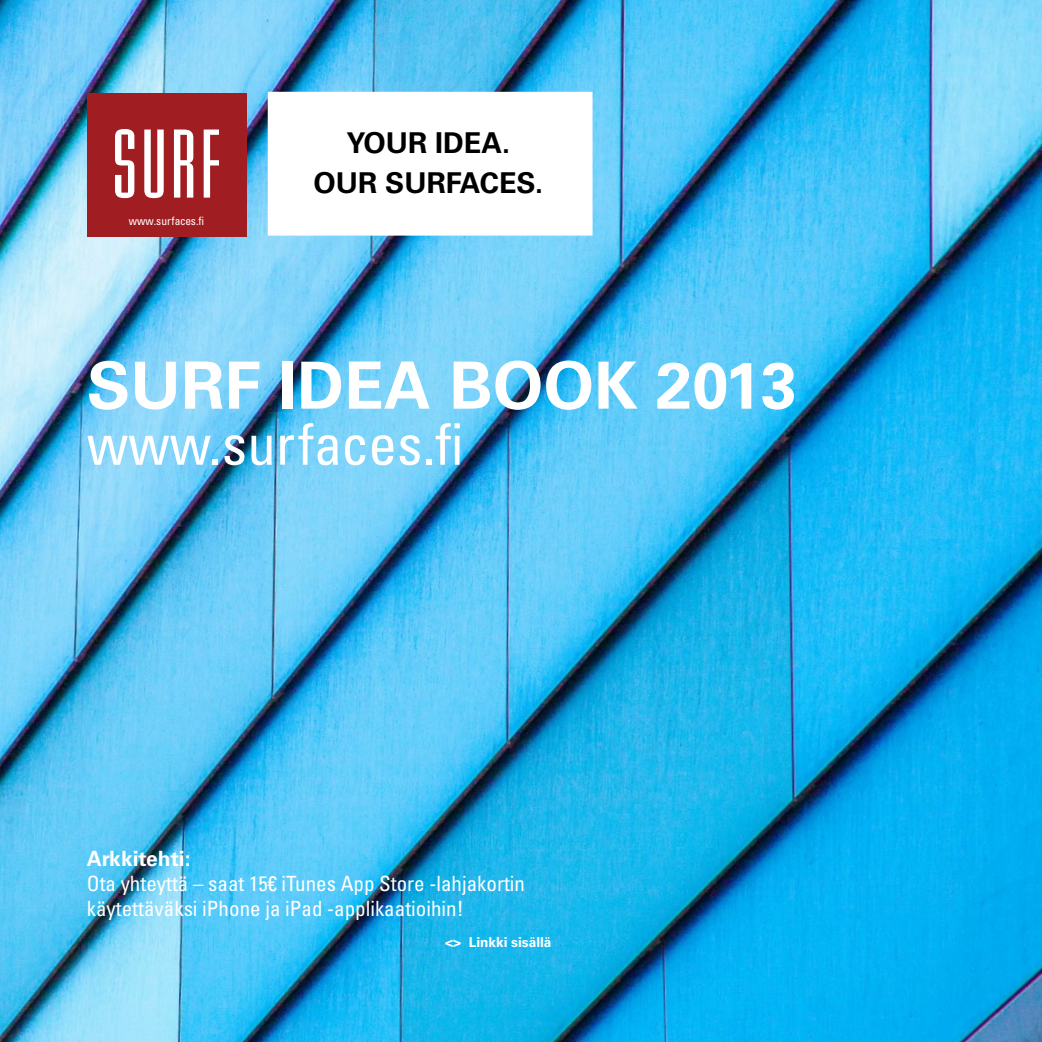
<style>
.page{position:relative;width:1042px;height:1042px;background:#fff}
.page>*{position:absolute;margin:0;border:0;box-sizing:border-box;transform-origin:0 0}
.t1{font:700 65.1px "Univers LT Std";color:#fff}
.t2{font:condensed 57.4px "Univers LT Std";color:#fff}
.t3{font:700 28.7px/39.7px "Univers LT Std";color:#000;text-align:center}
.t4{font:condensed 21px/25.2px "Univers LT Std";color:#fff}
.t5{font:700 21px "Univers LT Std";color:#fff}
.t6{font:700 13.65px "Univers LT Std";color:#fff}
.t7{font:condensed 11.55px "Univers LT Std";color:#fff}
</style>
<div class="page">
<img style="left:0;top:0;width:1042px;height:1042px">
<svg style="left:268px;top:92px;width:324px;height:144px"></svg>
<div style="left:87px;top:93px;width:159px;height:144px;background:#a01e21"></div>
<svg style="left:115px;top:129px;width:104px;height:69px"></svg>
<p class="t7" style="left:129px;top:214px;width:77px">www.surfaces.fi</p>
<h3 class="t3" style="left:313px;top:124px;width:231px">YOUR IDEA.<br>OUR SURFACES.</h3>
<h1 class="t1" style="left:87px;top:348px;width:712px">SURF IDEA BOOK 2013</h1>
<h2 class="t2" style="left:87px;top:408px;width:379px">www.surfaces.fi</h2>
<p class="t5" style="left:87px;top:846px;width:105px">Arkkitehti:</p>
<p class="t4" style="left:87px;top:871px;width:440px">Ota yhteyttä – saat 15€ iTunes App Store -lahjakortin käytettäväksi iPhone ja iPad -applikaatioihin!</p>
<p class="t6" style="left:445px;top:933px;width:108px">&lt;&gt; Linkki sisällä</p>
</div>
